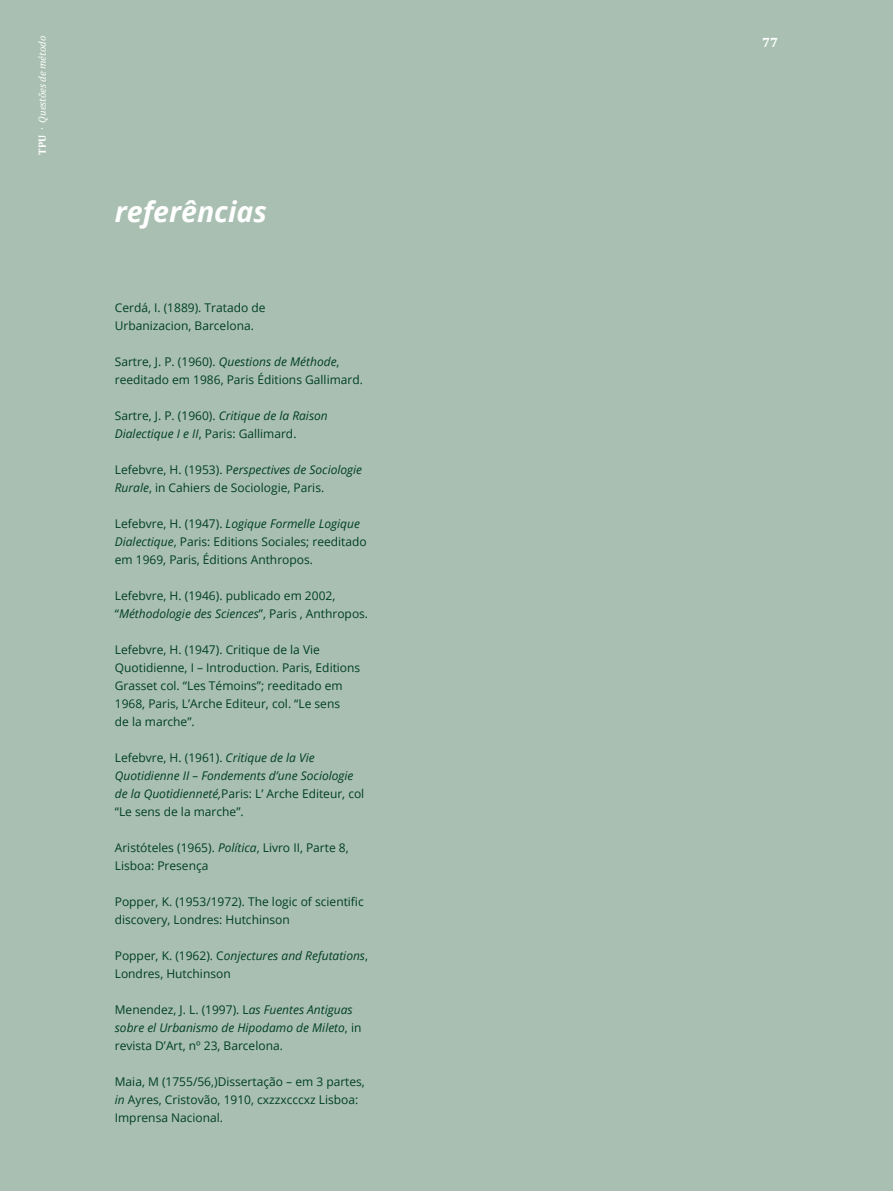
<style>
.page{position:relative;width:893px;height:1191px;background:#a9bfb2}
.page>*{position:absolute;margin:0;border:0;box-sizing:border-box;transform-origin:0 0}
.t1{font:italic 700 28.5px "Open Sans";color:#fff}
.t2{font:700 13.5px "Cambria";color:#fff}
.t3{font:12px/18px "Open Sans";color:#003f22}
.t4{font:italic 12px/18px "Open Sans";color:#003f22}
.t5{font:italic 10.5px "Cambria";color:#fff}
.s1{font-weight:700;font-style:normal}
.s2{font-family:"Open Sans";font-style:normal}
.s3{font-style:italic}
.s4{font-style:normal}
</style>
<div class="page">
<p class="t5" style="left:35px;top:155px;width:120px;rotate:-90deg"><span class="s1">TPU</span> <span class="s2">·</span> Questões de método</p>
<p class="t2" style="left:762px;top:33px;width:17px">77</p>
<h1 class="t1" style="left:115px;top:192px;width:154px">referências</h1>
<p class="t3" style="left:115px;top:298px;width:152px">Cerdá, I. (1889). Tratado de<br>Urbanizacion, Barcelona.</p>
<p class="t3" style="left:115px;top:352px;width:250px">Sartre, J. P. (1960). <span class="s3">Questions de Méthode</span>, reeditado em 1986, Paris Éditions Gallimard.</p>
<p class="t3" style="left:115px;top:406px;width:214px">Sartre, J. P. (1960). <span class="s3">Critique de la Raison<br>Dialectique I e II</span>, Paris: Gallimard.</p>
<p class="t3" style="left:115px;top:460px;width:249px">Lefebvre, H. (1953). P<span class="s3">erspectives de Sociologie<br>Rurale</span>, in Cahiers de Sociologie, Paris.</p>
<p class="t3" style="left:115px;top:514px;width:253px">Lefebvre, H. (1947). <span class="s3">Logique Formelle Logique<br>Dialectique</span>, Paris: Editions Sociales; reeditado em 1969, Paris, Éditions Anthropos.</p>
<p class="t3" style="left:115px;top:586px;width:255px">Lefebvre, H. (1946). publicado em 2002, “<span class="s3">Méthodologie des Sciences</span>”, Paris , Anthropos.</p>
<p class="t3" style="left:115px;top:640px;width:247px">Lefebvre, H. (1947). Critique de la Vie Quotidienne, I – Introduction. Paris, Editions Grasset col. “Les Témoins”; reeditado em 1968, Paris, L’Arche Editeur, col. “Le sens<br>de la marche”.</p>
<p class="t4" style="left:115px;top:748px;width:251px"><span class="s4">Lefebvre, H. (1961).</span> Critique de la Vie Quotidienne II – Fondements d’une Sociologie de la Quotidienneté,<span class="s4">Paris: L’ Arche Editeur, col “Le sens de la marche”.</span></p>
<p class="t3" style="left:115px;top:838px;width:235px">Aristóteles (1965). <span class="s3">Política</span>, Livro II, Parte 8,<br>Lisboa: Presença</p>
<p class="t3" style="left:115px;top:892px;width:250px">Popper, K. (1953/1972). The logic of scientific discovery, Londres: Hutchinson</p>
<p class="t3" style="left:115px;top:946px;width:255px">Popper, K. (1962). C<span class="s3">onjectures and Refutations</span>,<br>Londres, Hutchinson</p>
<p class="t3" style="left:115px;top:1000px;width:248px">Menendez, J. L. (1997). L<span class="s3">as Fuentes Antiguas sobre el Urbanismo de Hipodamo de Mileto</span>, in revista D’Art, nº 23, Barcelona.</p>
<p class="t3" style="left:115px;top:1072px;width:252px">Maia, M (1755/56,)Dissertação – em 3 partes, <span class="s3">in</span> Ayres, Cristovão, 1910, cxzzxcccxz Lisboa:<br>Imprensa Nacional.</p>
</div>
